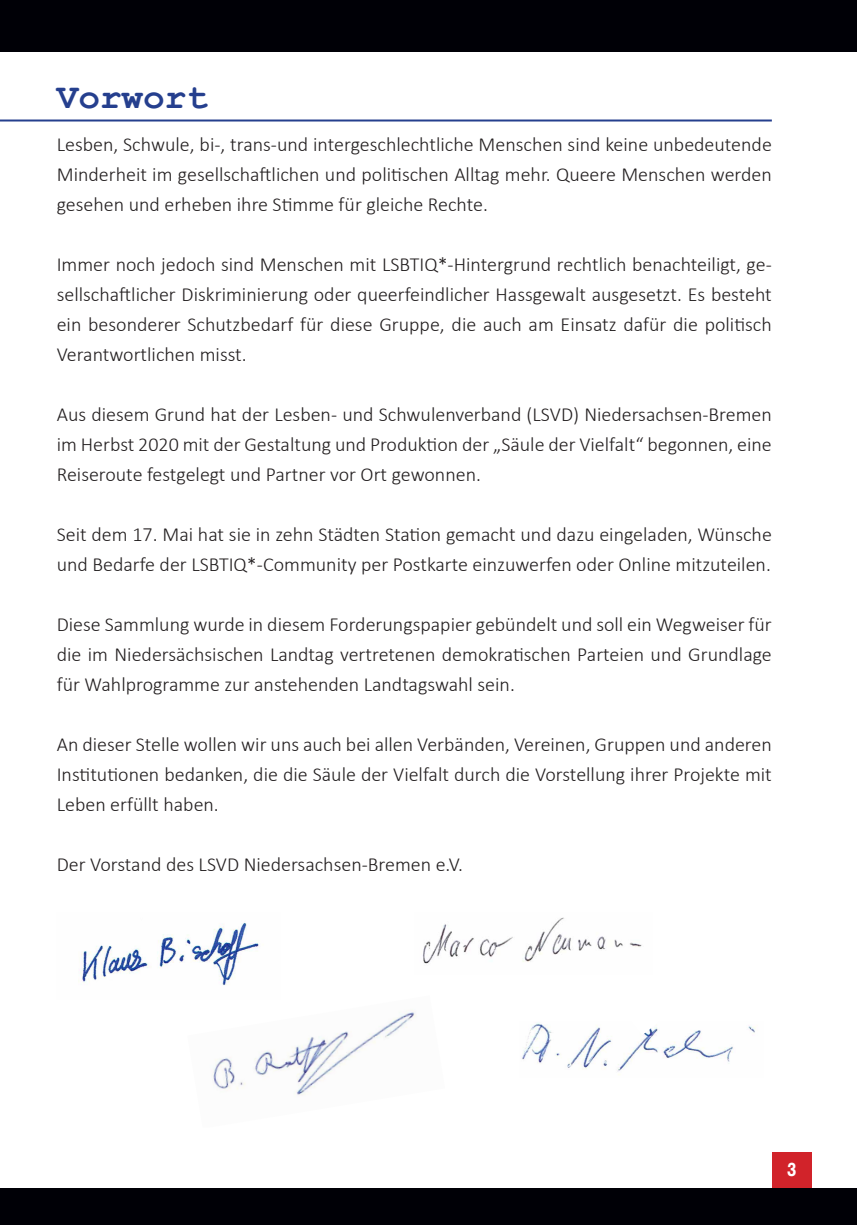
<style>
.page{position:relative;width:857px;height:1225px;background:#fff}
.page>*{position:absolute;margin:0;border:0;box-sizing:border-box;transform-origin:0 0}
.t1{font:700 36px "Courier New";color:#253f8e}
.t2{font:300 20px/30px "Calibri";color:#231f20;text-align:justify}
.t3{font:20px "Helvetica Medium Condensed Plain";color:#fff}
</style>
<div class="page">
<img style="left:80px;top:923px;width:179px;height:62px">
<img style="left:213px;top:1010px;width:203px;height:85px">
<img style="left:522px;top:1023px;width:234px;height:52px">
<img style="left:422px;top:917px;width:220px;height:47px">
<div style="left:0;top:0;width:856px;height:51px;background:#000006"></div>
<div style="left:771px;top:1152px;width:40px;height:46px;background:#d1232a"></div>
<hr style="left:0;top:119px;width:771px;height:2px;background:#253f8e">
<div style="left:0;top:1188px;width:856px;height:37px;background:#000006"></div>
<h1 class="t1" style="left:57px;top:74px;width:153px">Vorwort</h1>
<p class="t2" style="left:57px;top:129px;width:716px">Lesben, Schwule, bi-, trans-und intergeschlechtliche Menschen sind keine unbedeutende Minderheit im gesellschaftlichen und politischen Alltag mehr. Queere Menschen werden gesehen und erheben ihre Stimme für gleiche Rechte.</p>
<p class="t2" style="left:57px;top:249px;width:716px">Immer noch jedoch sind Menschen mit LSBTIQ*-Hintergrund rechtlich benachteiligt, ge&shy;sellschaftlicher Diskriminierung oder queerfeindlicher Hassgewalt ausgesetzt. Es besteht ein besonderer Schutzbedarf für diese Gruppe, die auch am Einsatz dafür die politisch Verantwortlichen misst.</p>
<p class="t2" style="left:57px;top:399px;width:716px">Aus diesem Grund hat der Lesben- und Schwulenverband (LSVD) Niedersachsen-Bremen im Herbst 2020 mit der Gestaltung und Produktion der „Säule der Vielfalt“ begonnen, eine Reiseroute festgelegt und Partner vor Ort gewonnen.</p>
<p class="t2" style="left:57px;top:519px;width:716px">Seit dem 17. Mai hat sie in zehn Städten Station gemacht und dazu eingeladen, Wünsche und Bedarfe der LSBTIQ*-Community per Postkarte einzuwerfen oder Online mitzuteilen.</p>
<p class="t2" style="left:57px;top:609px;width:716px">Diese Sammlung wurde in diesem Forderungspapier gebündelt und soll ein Wegweiser für die im Niedersächsischen Landtag vertretenen demokratischen Parteien und Grundlage für Wahlprogramme zur anstehenden Landtagswahl sein.</p>
<p class="t2" style="left:57px;top:729px;width:716px">An dieser Stelle wollen wir uns auch bei allen Verbänden, Vereinen, Gruppen und anderen Institutionen bedanken, die die Säule der Vielfalt durch die Vorstellung ihrer Projekte mit Leben erfüllt haben.</p>
<p class="t2" style="left:57px;top:849px;width:407px">Der Vorstand des LSVD Niedersachsen-Bremen e.V.</p>
<p class="t3" style="left:786px;top:1158px;width:11px">3</p>
</div>
